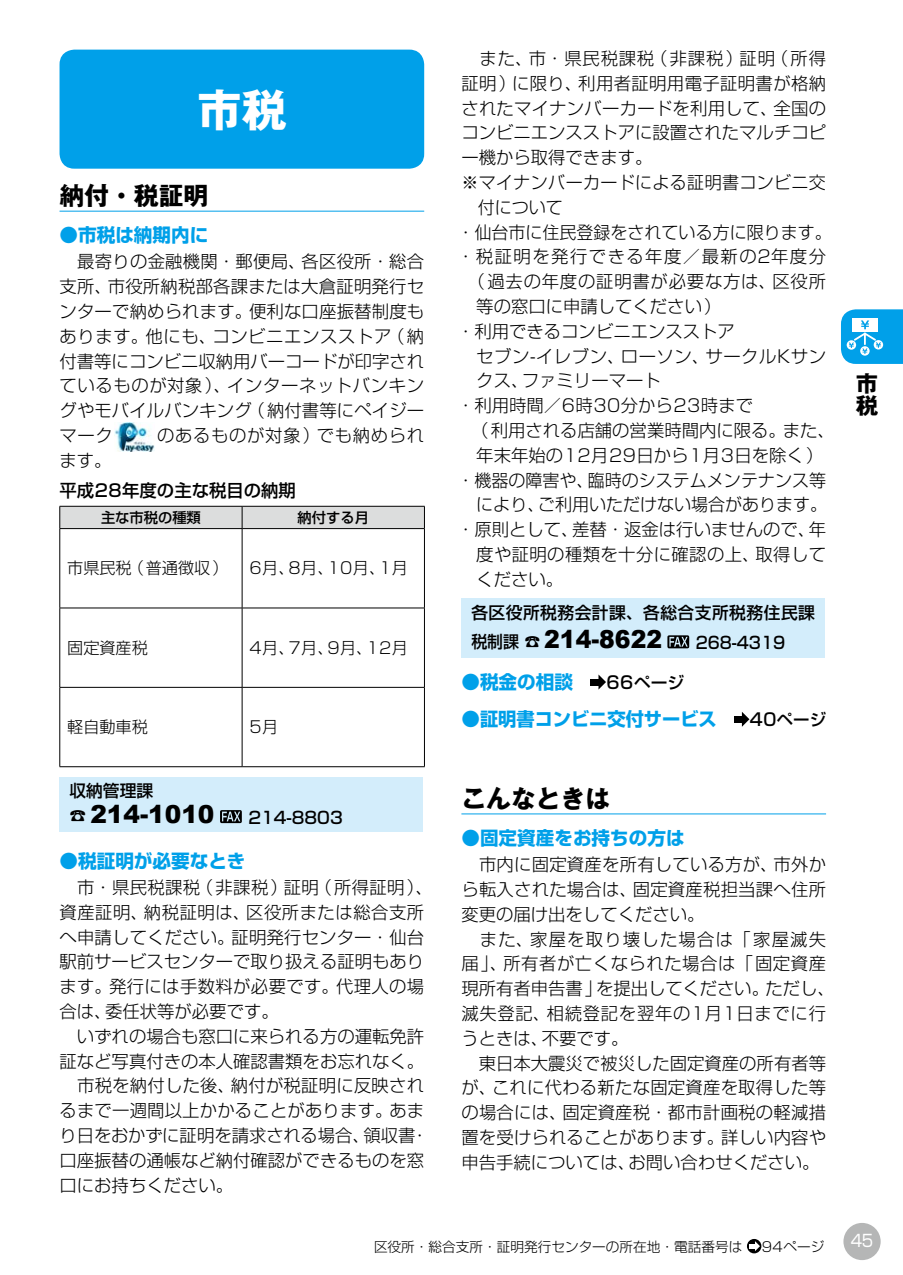
<style>
.page{position:relative;width:903px;height:1275px;background:#fff}
.page>*{position:absolute;margin:0;border:0;box-sizing:border-box;transform-origin:0 0}
.t1{font:700 44.62px "Gothic MB101 Pr 5";color:#fff}
.t2{font:900 24.85px "Arial";color:#000;scale:.95 1}
.t3{font:700 24.85px "Gothic MB101 Pr 5";color:#000}
.t4{font:900 24.85px "Arial";color:#000}
.t5{font:700 22.4px/22.4px "Gothic MB101 Pr 5";color:#000}
.t6{font:700 18.55px "Shin Go Pr 5";color:#00a0e9}
.t7{font:300 17.32px/24.8px "Shin Go Pr 5";letter-spacing:.01em;color:#000}
.t8{font:300 17.32px "Shin Go Pr 5";letter-spacing:.03em;color:#000}
.t9{font:300 17.32px "Shin Go Pr 5";letter-spacing:.045em;color:#000}
.t10{font:300 17.32px "Shin Go Pr 5";letter-spacing:.085em;color:#000}
.t11{font:500 17.32px "Shin Go Pr 5";color:#000}
.t12{font:500 16.8px "Shin Go Pr 5";color:#000}
.t13{font:500 16.8px "Shin Go Pr 5";letter-spacing:.03em;color:#000}
.t14{font:500 16.8px "Shin Go Pr 5";color:#000;scale:.95 1}
.t15{font:16.8px "Shin Go Pr 5";color:#fff;scale:.9 1}
.t16{font:300 16.1px "Shin Go Pr 5";color:#000}
.t17{font:500 14.17px "Shin Go Pr 5";color:#000}
.t18{font:300 13.65px "Shin Go Pr 5";color:#000}
.s1{font-family:"Shin Go Pr 5";font-weight:500;font-size:16.8px}
.s2{font-size:17.32px}
</style>
<div class="page">
<div style="left:747px;top:1239px;width:14px;height:14px;background:#000;border-radius:50%"></div>
<svg style="left:749px;top:1241px;width:11px;height:10px"></svg>
<svg style="left:841px;top:309px;width:61px;height:55px"></svg>
<hr style="left:902px;top:309px;width:1px;height:55px;background:#00a0e9">
<hr style="left:461px;top:814px;width:365px;height:1px;background:#00a0e9">
<div style="left:461px;top:598px;width:364px;height:59px;background:#d3edfb"></div>
<svg style="left:667px;top:635px;width:22px;height:13px"></svg>
<div style="left:590px;top:679px;width:11px;height:6px;background:#000"></div>
<svg style="left:598px;top:674px;width:8px;height:16px"></svg>
<div style="left:734px;top:716px;width:11px;height:7px;background:#000"></div>
<svg style="left:742px;top:712px;width:7px;height:15px"></svg>
<img style="left:115px;top:422px;width:39px;height:30px">
<hr style="left:60px;top:211px;width:364px;height:1px;background:#00a0e9">
<svg style="left:59px;top:506px;width:366px;height:23px;background:#cacbcb"></svg>
<hr style="left:242px;top:529px;width:1px;height:79px;background:#000">
<hr style="left:60px;top:608px;width:182px;height:1px;background:#000">
<hr style="left:242px;top:608px;width:183px;height:1px;background:#000">
<hr style="left:242px;top:608px;width:1px;height:79px;background:#000">
<hr style="left:60px;top:687px;width:182px;height:1px;background:#000">
<hr style="left:242px;top:687px;width:183px;height:1px;background:#000">
<hr style="left:242px;top:688px;width:1px;height:78px;background:#000">
<hr style="left:60px;top:766px;width:182px;height:1px;background:#000">
<hr style="left:242px;top:766px;width:183px;height:1px;background:#000">
<hr style="left:59px;top:529px;width:1px;height:79px;background:#000">
<hr style="left:424px;top:529px;width:1px;height:79px;background:#000">
<hr style="left:59px;top:608px;width:1px;height:79px;background:#000">
<hr style="left:424px;top:608px;width:1px;height:79px;background:#000">
<hr style="left:59px;top:688px;width:1px;height:78px;background:#000">
<hr style="left:424px;top:688px;width:1px;height:78px;background:#000">
<div style="left:60px;top:777px;width:363px;height:54px;background:#d3edfb"></div>
<svg style="left:220px;top:810px;width:22px;height:13px"></svg>
<div style="left:60px;top:50px;width:364px;height:119px;background:#00a0e9;border-radius:15px"></div>
<div style="left:843px;top:1223px;width:38px;height:37px;background:#b5b6b6;border-radius:50%"></div>
<h1 class="t1" style="left:197px;top:73px;width:91px">市税</h1>
<h2 class="t3" style="left:60px;top:175px;width:150px">納付・税証明</h2>
<p class="t6" style="left:60px;top:220px;width:150px">●市税は納期内に</p>
<p class="t7" style="left:60px;top:248px;width:366px;text-align:justify">　最寄りの金融機関・郵便局、各区役所・総合支所、市役所納税部各課または大倉証明発行センターで納められます。便利な口座振替制度もあります。他にも、コンビニエンスストア（納付書等にコンビニ収納用バーコードが印字されているものが対象）、インターネットバンキングやモバイルバンキング（納付書等にペイジーマーク　　 のあるものが対象）でも納められます。</p>
<p class="t11" style="left:60px;top:476px;width:238px">平成28年度の主な税目の納期</p>
<p class="t17" style="left:101px;top:506px;width:101px">主な市税の種類</p>
<p class="t17" style="left:298px;top:506px;width:73px">納付する月</p>
<p class="t16" style="left:67px;top:555px;width:163px">市県民税（普通徴収）</p>
<p class="t16" style="left:250px;top:555px;width:160px">6月、8月、10月、1月</p>
<p class="t16" style="left:67px;top:634px;width:82px">固定資産税</p>
<p class="t16" style="left:250px;top:634px;width:160px">4月、7月、9月、12月</p>
<p class="t16" style="left:67px;top:714px;width:82px">軽自動車税</p>
<p class="t16" style="left:250px;top:714px;width:30px">5月</p>
<p class="t12" style="left:69px;top:777px;width:85px">収納管理課</p>
<h2 class="t4" style="left:69px;top:796px;width:146px"><span class="s1">☎</span> 214-1010</h2>
<p class="t12" style="left:248px;top:803px;width:96px">214-8803</p>
<p class="t6" style="left:60px;top:846px;width:188px">●税証明が必要なとき</p>
<p class="t7" style="left:60px;top:873px;width:375px">　市・県民税課税（非課税）証明（所得証明）、資産証明、納税証明は、区役所または総合支所へ申請してください。証明発行センター・仙台駅前サービスセンターで取り扱える証明もあります。発行には手数料が必要です。代理人の場合は、委任状等が必要です。<br>　いずれの場合も窓口に来られる方の運転免許証など写真付きの本人確認書類をお忘れなく。　市税を納付した後、納付が税証明に反映されるまで一週間以上かかることがあります。あまり日をおかずに証明を請求される場合、領収書・口座振替の通帳など納付確認ができるものを窓口にお持ちください。　</p>
<p class="t9" style="left:461px;top:44px;width:366px">　また、市・県民税課税（非課税）証明（所得</p>
<p class="t7" style="left:461px;top:69px;width:366px">証明）に限り、利用者証明用電子証明書が格納</p>
<p class="t7" style="left:461px;top:94px;width:366px">されたマイナンバーカードを利用して、全国の</p>
<p class="t7" style="left:461px;top:119px;width:366px">コンビニエンスストアに設置されたマルチコピ</p>
<p class="t7" style="left:461px;top:143px;width:192px">ー機から取得できます。</p>
<p class="t7" style="left:461px;top:168px;width:366px">※マイナンバーカードによる証明書コンビニ交</p>
<p class="t7" style="left:478px;top:193px;width:87px">付について</p>
<p class="t7" style="left:457px;top:218px;width:376px">・仙台市に住民登録をされている方に限ります。</p>
<p class="t10" style="left:457px;top:243px;width:370px">・税証明を発行できる年度／最新の2年度分</p>
<p class="t9" style="left:468px;top:267px;width:360px">（過去の年度の証明書が必要な方は、区役所</p>
<p class="t7" style="left:476px;top:292px;width:247px">等の窓口に申請してください）</p>
<p class="t7" style="left:457px;top:317px;width:279px">・利用できるコンビニエンスストア</p>
<p class="t8" style="left:476px;top:342px;width:351px">セブン-イレブン、ローソン、サークルKサン</p>
<p class="t7" style="left:476px;top:367px;width:186px">クス、ファミリーマート</p>
<p class="t7" style="left:457px;top:392px;width:297px">・利用時間／6時30分から23時まで</p>
<p class="t7" style="left:461px;top:416px;width:375px">　（利用される店舗の営業時間内に限る。また、</p>
<p class="t8" style="left:476px;top:441px;width:349px">年末年始の12月29日から1月3日を除く）</p>
<p class="t7" style="left:457px;top:466px;width:370px">・機器の障害や、臨時のシステムメンテナンス等</p>
<p class="t7" style="left:476px;top:491px;width:352px">により、ご利用いただけない場合があります。</p>
<p class="t7" style="left:457px;top:515px;width:370px">・原則として、差替・返金は行いませんので、年</p>
<p class="t7" style="left:476px;top:540px;width:351px">度や証明の種類を十分に確認の上、取得して</p>
<p class="t7" style="left:476px;top:565px;width:88px">ください。</p>
<p class="t13" style="left:471px;top:599px;width:345px">各区役所税務会計課、各総合支所税務住民課</p>
<h2 class="t2" style="left:471px;top:621px;width:202px"><span class="s1">税制課 ☎</span> 214-8622</h2>
<p class="t14" style="left:696px;top:629px;width:96px">268-4319</p>
<p class="t6" style="left:461px;top:667px;width:113px">●税金の相談</p>
<p class="t12" style="left:606px;top:668px;width:79px"><span class="s2">66</span>ページ</p>
<p class="t6" style="left:461px;top:704px;width:257px">●証明書コンビニ交付サービス</p>
<p class="t12" style="left:750px;top:706px;width:78px"><span class="s2">40</span>ページ</p>
<h2 class="t3" style="left:461px;top:778px;width:150px">こんなときは</h2>
<p class="t6" style="left:461px;top:823px;width:225px">●固定資産をお持ちの方は</p>
<p class="t7" style="left:461px;top:850px;width:375px">　市内に固定資産を所有している方が、市外から転入された場合は、固定資産税担当課へ住所変更の届け出をしてください。<br>　また、家屋を取り壊した場合は「家屋滅失届」、所有者が亡くなられた場合は「固定資産現所有者申告書」を提出してください。ただし、滅失登記、相続登記を翌年の1月1日までに行うときは、不要です。<br>　東日本大震災で被災した固定資産の所有者等が、これに代わる新たな固定資産を取得した等の場合には、固定資産税・都市計画税の軽減措置を受けられることがあります。詳しい内容や申告手続については、お問い合わせください。</p>
<p class="t18" style="left:374px;top:1235px;width:370px">区役所・総合支所・証明発行センターの所在地・電話番号は</p>
<p class="t18" style="left:762px;top:1235px;width:64px">94ページ</p>
<p class="t5" style="left:856px;top:371px;width:24px">市税</p>
<p class="t15" style="left:851px;top:1227px;width:27px">45</p>
</div>
